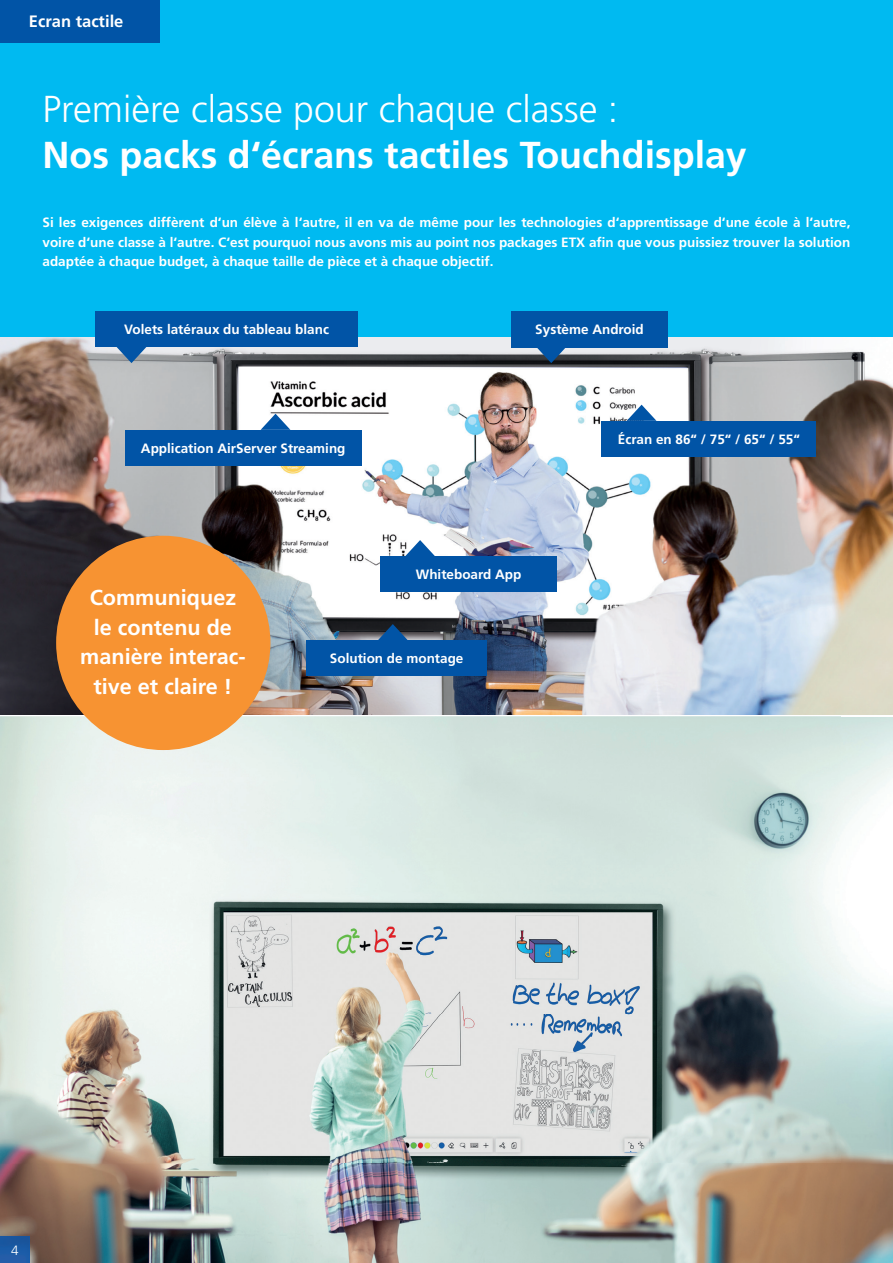
<style>
.page{position:relative;width:893px;height:1263px;background:#fff}
.page>*{position:absolute;margin:0;border:0;box-sizing:border-box;transform-origin:0 0}
.t1{font:700 37.5px "Frutiger LT Std";color:#fff}
.t2{font:300 37.5px "Frutiger LT Std";color:#fff}
.t3{font:700 21.6px/29.7px "Frutiger LT Std";color:#fff;text-align:center}
.t4{font:700 16.5px "Frutiger LT Std";color:#fff}
.t5{font:700 13.5px/19.5px "Frutiger LT Std";color:#fff;text-align:justify}
.t6{font:300 13.5px "Frutiger LT Std";color:#fff}
</style>
<div class="page">
<div style="left:0;top:0;width:893px;height:337px;background:#00baf1"></div>
<div style="left:0;top:0;width:160px;height:43px;background:#0154a6"></div>
<img style="left:0;top:337px;width:893px;height:377px">
<div style="left:602px;top:421px;width:214px;height:35px;background:#0154a6"></div>
<svg style="left:627px;top:405px;width:29px;height:16px"></svg>
<div style="left:512px;top:311px;width:156px;height:37px;background:#0154a6"></div>
<svg style="left:536px;top:348px;width:30px;height:15px"></svg>
<div style="left:307px;top:640px;width:180px;height:36px;background:#0154a6"></div>
<svg style="left:378px;top:624px;width:30px;height:16px"></svg>
<div style="left:95px;top:311px;width:263px;height:36px;background:#0154a6"></div>
<svg style="left:117px;top:347px;width:29px;height:16px"></svg>
<div style="left:125px;top:430px;width:236px;height:35px;background:#0154a6"></div>
<svg style="left:261px;top:414px;width:29px;height:16px"></svg>
<div style="left:380px;top:556px;width:177px;height:36px;background:#0154a6"></div>
<svg style="left:405px;top:540px;width:30px;height:16px"></svg>
<img style="left:0;top:717px;width:893px;height:546px">
<div style="left:56px;top:536px;width:214px;height:214px;background:#f79332;border-radius:50%"></div>
<img style="left:0;top:1236px;width:30px;height:27px">
<p class="t4" style="left:29px;top:12px;width:96px">Ecran tactile</p>
<h1 class="t2" style="left:43px;top:88px;width:577px">Première classe pour chaque classe :</h1>
<h1 class="t1" style="left:43px;top:133px;width:706px">Nos packs d‘écrans tactiles Touchdisplay</h1>
<p class="t5" style="left:43px;top:213px;width:809px">Si les exigences diffèrent d‘un élève à l‘autre, il en va de même pour les technologies d‘apprentissage d‘une école à l‘autre, voire d‘une classe à l‘autre. C‘est pourquoi nous avons mis au point nos packages ETX afin que vous puissiez trouver la solution adaptée à chaque budget, à chaque taille de pièce et à chaque objectif.</p>
<p class="t5" style="left:124px;top:320px;width:206px">Volets latéraux du tableau blanc</p>
<p class="t5" style="left:141px;top:438px;width:206px">Application AirServer Streaming</p>
<p class="t5" style="left:535px;top:320px;width:110px">Système Android</p>
<p class="t5" style="left:618px;top:429px;width:184px">Écran en 86“ / 75“ / 65“ / 55“</p>
<h2 class="t3" style="left:80px;top:583px;width:167px">Communiquez le contenu de manière interac&shy;tive et claire !</h2>
<p class="t5" style="left:416px;top:565px;width:107px">Whiteboard App</p>
<p class="t5" style="left:330px;top:649px;width:135px">Solution de montage</p>
<p class="t6" style="left:11px;top:1242px;width:9px">4</p>
</div>
